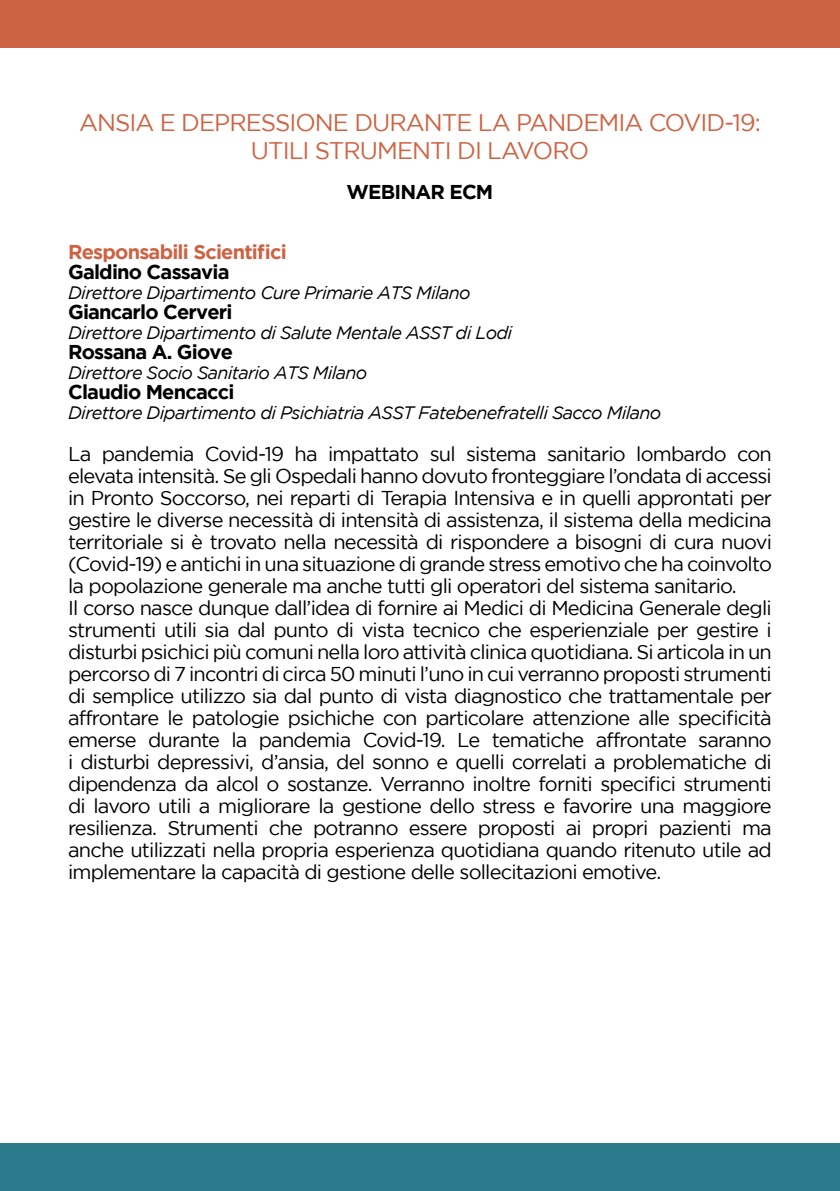
<style>
.page{position:relative;width:840px;height:1191px;background:#fff}
.page>*{position:absolute;margin:0;border:0;box-sizing:border-box;transform-origin:0 0}
.t1{font:24px/28px "Gotham";letter-spacing:-.04em;color:#ce6343;text-align:center}
.t2{font:20px/22px "Gotham";letter-spacing:-.04em;color:#000}
.t3{font:700 20px "Gotham";letter-spacing:-.04em;color:#000}
.t4{font:700 20px "Gotham";letter-spacing:-.04em;color:#ce6343}
.t5{font:italic 18px "Gotham";letter-spacing:-.04em;color:#000}
</style>
<div class="page">
<div style="left:0;top:0;width:839px;height:48px;background:#ce6343"></div>
<div style="left:0;top:1143px;width:839px;height:48px;background:#2c7b8c"></div>
<p class="t1" style="left:79px;top:108px;width:682px">ANSIA E DEPRESSIONE DURANTE LA PANDEMIA COVID-19:<br>UTILI STRUMENTI DI LAVORO</p>
<p class="t3" style="left:346px;top:180px;width:148px">WEBINAR ECM</p>
<p class="t4" style="left:68px;top:240px;width:220px">Responsabili Scientifici</p>
<p class="t3" style="left:68px;top:260px;width:163px">Galdino Cassavia</p>
<p class="t5" style="left:68px;top:282px;width:404px">Direttore Dipartimento Cure Primarie ATS Milano</p>
<p class="t3" style="left:68px;top:300px;width:166px">Giancarlo Cerveri</p>
<p class="t5" style="left:68px;top:322px;width:445px">Direttore Dipartimento di Salute Mentale ASST di Lodi</p>
<p class="t3" style="left:68px;top:340px;width:166px">Rossana A. Giove</p>
<p class="t5" style="left:68px;top:362px;width:300px">Direttore Socio Sanitario ATS Milano</p>
<p class="t3" style="left:68px;top:380px;width:168px">Claudio Mencacci</p>
<p class="t5" style="left:68px;top:402px;width:594px">Direttore Dipartimento di Psichiatria ASST Fatebenefratelli Sacco Milano</p>
<p class="t2" style="left:68px;top:442px;width:705px">La pandemia Covid-19 ha impattato sul sistema sanitario lombardo con elevata intensità. Se gli Ospedali hanno dovuto fronteggiare l’ondata di accessi in Pronto Soccorso, nei reparti di Terapia Intensiva e in quelli approntati per gestire le diverse necessità di intensità di assistenza, il sistema della medicina territoriale si è trovato nella necessità di rispondere a bisogni di cura nuovi (Covid-19) e antichi in una situazione di grande stress emotivo che ha coinvolto la popolazione generale ma anche tutti gli operatori del sistema sanitario.<br>Il corso nasce dunque dall’idea di fornire ai Medici di Medicina Generale degli strumenti utili sia dal punto di vista tecnico che esperienziale per gestire i disturbi psichici più comuni nella loro attività clinica quotidiana. Si articola in un percorso di 7 incontri di circa 50 minuti l’uno in cui verranno proposti strumenti di semplice utilizzo sia dal punto di vista diagnostico che trattamentale per affrontare le patologie psichiche con particolare attenzione alle specificità emerse durante la pandemia Covid-19. Le tematiche affrontate saranno i disturbi depressivi, d’ansia, del sonno e quelli correlati a problematiche di dipendenza da alcol o sostanze. Verranno inoltre forniti specifici strumenti di lavoro utili a migliorare la gestione dello stress e favorire una maggiore resilienza. Strumenti che potranno essere proposti ai propri pazienti ma anche utilizzati nella propria esperienza quotidiana quando ritenuto utile ad implementare la capacità di gestione delle sollecitazioni emotive.</p>
</div>
